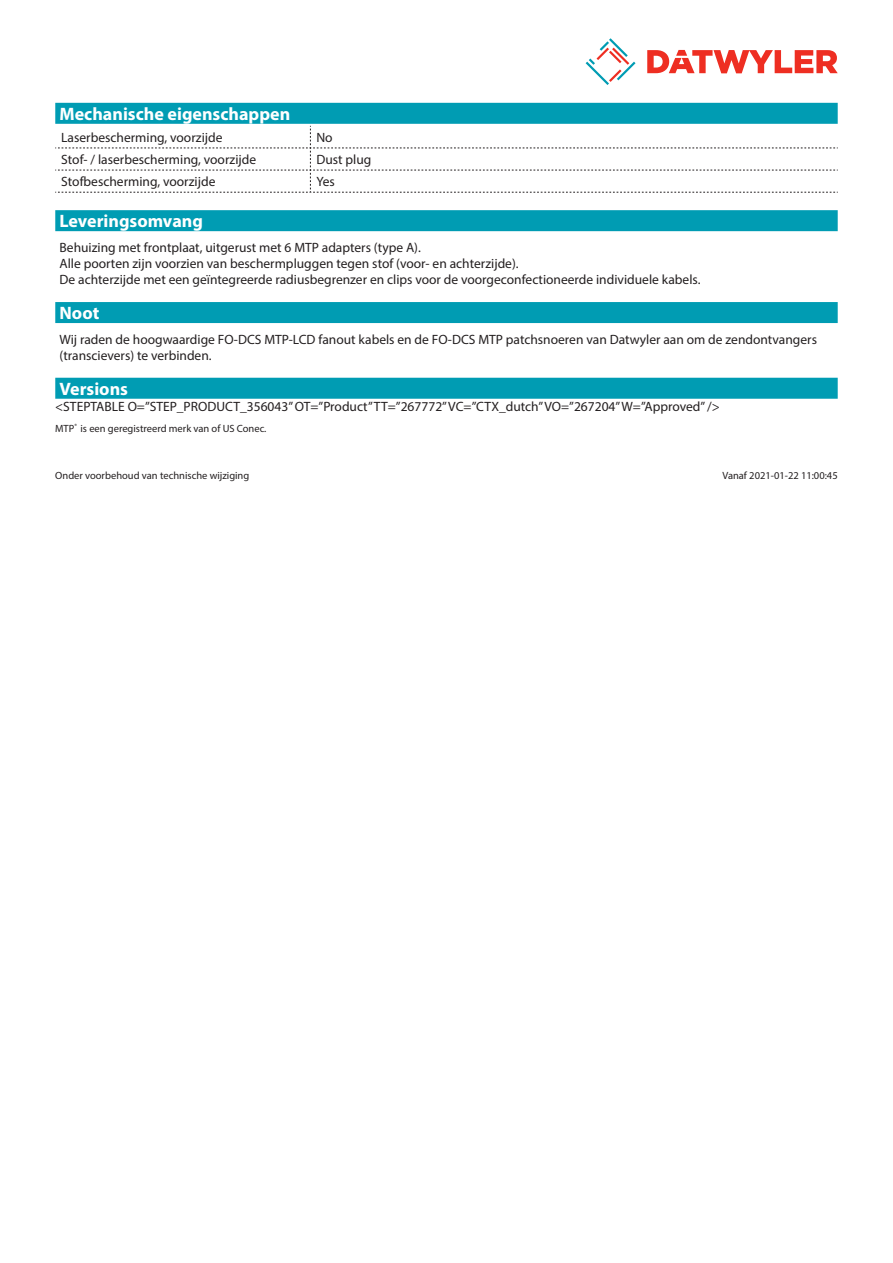
<style>
.page{position:relative;width:893px;height:1263px;background:#fff}
.page>*{position:absolute;margin:0;border:0;box-sizing:border-box;transform-origin:0 0}
.Standard_Head_Proper{font:700 18px "Myriad Pro";color:#fff}
.Standard_text{font:13.5px/16.2px "Myriad Pro";color:#231f20}
.myriad_light_propert{font:13.5px "Myriad Pro";color:#231f20}
.Footnote{font:10.5px "Myriad Pro";color:#231f20}
.imagetext{font:10.5px "Myriad Pro";color:#231f20}
</style>
<div class="page">
<svg style="left:586px;top:38px;width:49px;height:47px"></svg>
<svg style="left:647px;top:50px;width:191px;height:23px"></svg>
<div style="left:55px;top:302px;width:783px;height:21px;background:#009cb3"></div>
<div style="left:55px;top:103px;width:783px;height:21px;background:#009cb3"></div>
<svg style="left:55px;top:126px;width:783px;height:67px"></svg>
<div style="left:55px;top:378px;width:783px;height:21px;background:#009cb3"></div>
<div style="left:55px;top:210px;width:783px;height:21px;background:#009cb3"></div>
<p class="Standard_Head_Proper" style="left:60px;top:102px;width:232px">Mechanische eigenschappen</p>
<p class="myriad_light_propert" style="left:61px;top:129px;width:163px">Laserbescherming, voorzijde</p>
<p class="myriad_light_propert" style="left:316px;top:129px;width:18px">No</p>
<p class="myriad_light_propert" style="left:61px;top:151px;width:196px">Stof- / laserbescherming, voorzijde</p>
<p class="myriad_light_propert" style="left:316px;top:151px;width:56px">Dust plug</p>
<p class="myriad_light_propert" style="left:61px;top:173px;width:156px">Stofbescherming, voorzijde</p>
<p class="myriad_light_propert" style="left:316px;top:173px;width:20px">Yes</p>
<p class="Standard_Head_Proper" style="left:60px;top:209px;width:145px">Leveringsomvang</p>
<p class="Standard_text" style="left:60px;top:239px;width:642px">Behuizing met frontplaat, uitgerust met 6 MTP adapters (type A).<br>Alle poorten zijn voorzien van beschermpluggen tegen stof (voor- en achterzijde).<br>De achterzijde met een geïntegreerde radiusbegrenzer en clips voor de voorgeconfectioneerde individuele kabels.</p>
<p class="Standard_Head_Proper" style="left:60px;top:301px;width:41px">Noot</p>
<p class="Standard_text" style="left:60px;top:331px;width:759px">Wij raden de hoogwaardige FO-DCS MTP-LCD fanout kabels en de FO-DCS MTP patchsnoeren van Datwyler aan om de zendontvangers (transcievers) te verbinden.</p>
<p class="Standard_Head_Proper" style="left:60px;top:377px;width:70px">Versions</p>
<p class="Standard_text" style="left:55px;top:398px;width:666px">&lt;STEPTABLE O=”STEP_PRODUCT_356043” OT=”Product” TT=”267772” VC=”CTX_dutch” VO=”267204” W=”Approved” /&gt;</p>
<p class="imagetext" style="left:55px;top:422px;width:213px">MTP<sup>®</sup> is een geregistreerd merk van of US Conec.</p>
<p class="Footnote" style="left:55px;top:469px;width:196px">Onder voorbehoud van technische wijziging</p>
<p class="Footnote" style="left:722px;top:469px;width:117px">Vanaf 2021-01-22 11:00:45</p>
</div>
